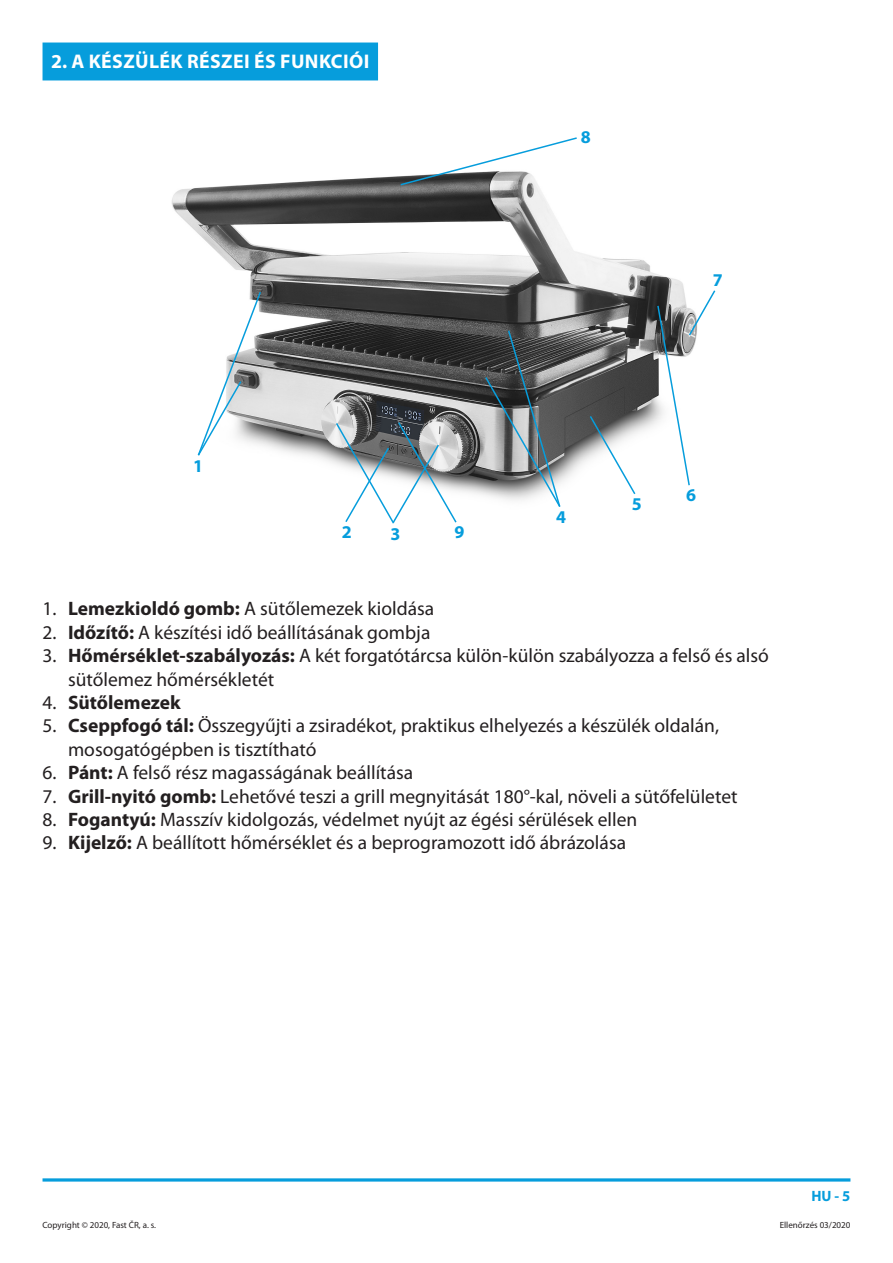
<style>
.page{position:relative;width:893px;height:1263px;background:#fff}
.page>*{position:absolute;margin:0;border:0;box-sizing:border-box;transform-origin:0 0}
.Nadpis_13_2{font:700 19.8px "Myriad Pro";letter-spacing:.02em;color:#fff}
.Odsadený_6_-_13{font:19.5px/23.4px "Myriad Pro";color:#231f20}
.Odsadený_6_-_13-2{font:700 19.5px "Myriad Pro";color:#231f20}
.t1{font:700 18px "Myriad Pro";color:#069ddc}
.t2{font:700 15px "Myriad Pro";color:#069ddc}
.t3{font:9px "Myriad Pro";color:#231f20}
.s1{font-weight:700}
.s2{font-weight:400}
</style>
<div class="page">
<hr style="left:43px;top:1178px;width:807px;height:3px;background:#069ddc">
<div style="left:43px;top:43px;width:335px;height:37px;background:#069ddc"></div>
<img style="left:171px;top:176px;width:513px;height:319px">
<svg style="left:656px;top:289px;width:60px;height:198px"></svg>
<svg style="left:588px;top:414px;width:49px;height:81px"></svg>
<svg style="left:335px;top:421px;width:123px;height:103px"></svg>
<svg style="left:484px;top:329px;width:78px;height:178px;background:#757b7d"></svg>
<svg style="left:196px;top:290px;width:66px;height:167px"></svg>
<svg style="left:399px;top:137px;width:179px;height:50px"></svg>
<p class="Nadpis_13_2" style="left:51px;top:49px;width:320px">2. A KÉSZÜLÉK RÉSZEI ÉS FUNKCIÓI</p>
<p class="t1" style="left:193px;top:454px;width:11px">1</p>
<p class="t1" style="left:342px;top:520px;width:11px">2</p>
<p class="t1" style="left:390px;top:522px;width:11px">3</p>
<p class="t1" style="left:455px;top:520px;width:11px">9</p>
<p class="t1" style="left:581px;top:125px;width:11px">8</p>
<p class="t1" style="left:713px;top:269px;width:11px">7</p>
<p class="t1" style="left:556px;top:505px;width:11px">4</p>
<p class="t1" style="left:632px;top:492px;width:11px">5</p>
<p class="t1" style="left:686px;top:483px;width:11px">6</p>
<p class="Odsadený_6_-_13" style="left:43px;top:597px;width:393px">1. <span class="s1">Lemezkioldó gomb:</span> A sütőlemezek kioldása</p>
<p class="Odsadený_6_-_13" style="left:43px;top:620px;width:389px">2. <span class="s1">Időzítő:</span> A készítési idő beállításának gombja</p>
<p class="Odsadený_6_-_13" style="left:68px;top:644px;width:702px;text-indent:-26px">3. <span class="s1">Hőmérséklet-szabályozás:</span> A két forgatótárcsa külön-külön szabályozza a felső és alsó sütőlemez hőmérsékletét</p>
<p class="Odsadený_6_-_13-2" style="left:43px;top:690px;width:140px"><span class="s2">4.</span> Sütőlemezek</p>
<p class="Odsadený_6_-_13" style="left:68px;top:714px;width:653px;text-indent:-26px">5. <span class="s1">Cseppfogó tál:</span> Összegyűjti a zsiradékot, praktikus elhelyezés a készülék oldalán, mosogatógépben is tisztítható</p>
<p class="Odsadený_6_-_13" style="left:43px;top:761px;width:372px">6. <span class="s1">Pánt:</span> A felső rész magasságának beállítása</p>
<p class="Odsadený_6_-_13" style="left:43px;top:784px;width:697px">7. <span class="s1">Grill-nyitó gomb:</span> Lehetővé teszi a grill megnyitását 180°-kal, növeli a sütőfelületet</p>
<p class="Odsadený_6_-_13" style="left:43px;top:807px;width:596px">8. <span class="s1">Fogantyú:</span> Masszív kidolgozás, védelmet nyújt az égési sérülések ellen</p>
<p class="Odsadený_6_-_13" style="left:43px;top:831px;width:585px">9. <span class="s1">Kijelző:</span> A beállított hőmérséklet és a beprogramozott idő ábrázolása</p>
<p class="t2" style="left:811px;top:1186px;width:40px">HU - 5</p>
<p class="t3" style="left:43px;top:1219px;width:115px">Copyright © 2020, Fast ČR, a. s.</p>
<p class="t3" style="left:780px;top:1219px;width:72px">Ellenőrzés 03/2020</p>
</div>
